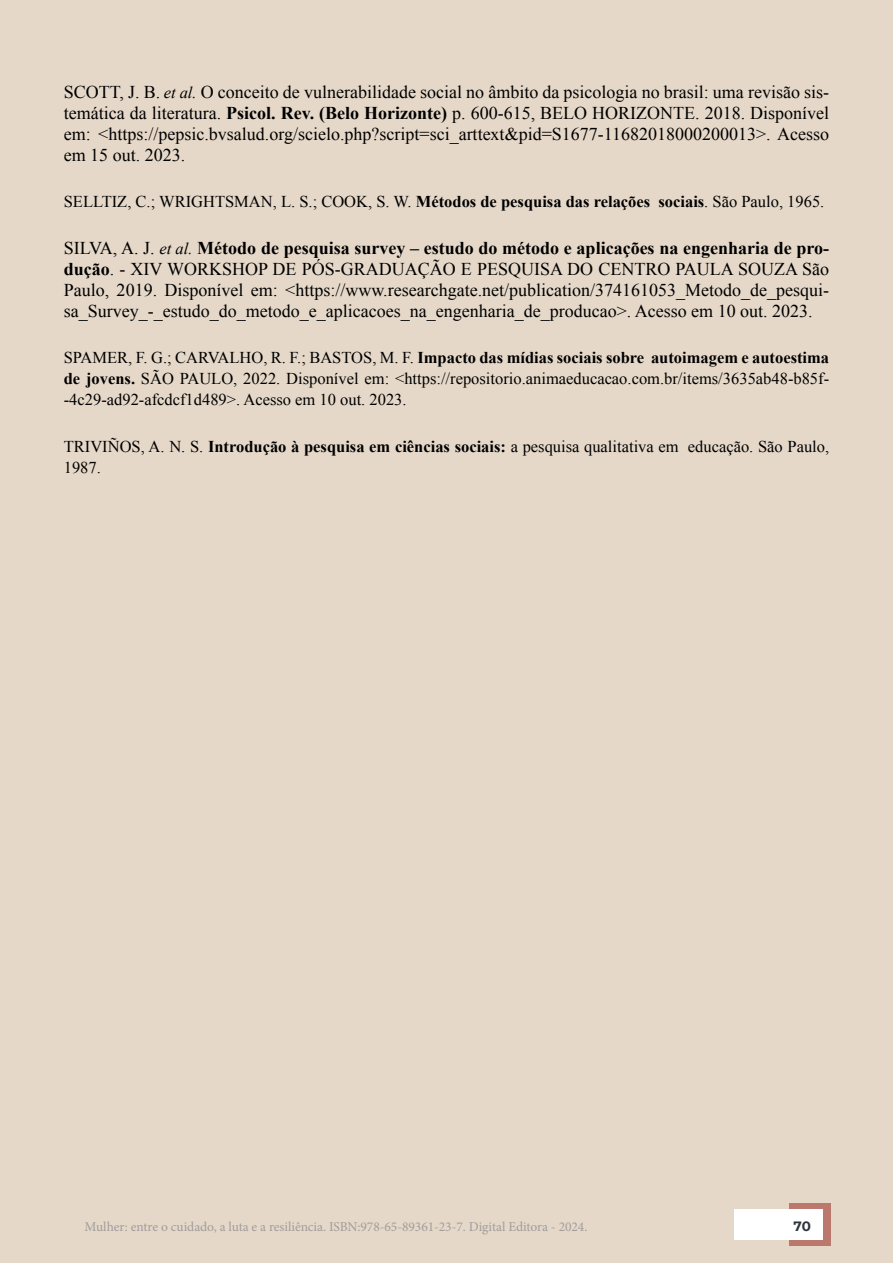
<style>
.page{position:relative;width:893px;height:1263px;background:#e5d8c8}
.page>*{position:absolute;margin:0;border:0;box-sizing:border-box;transform-origin:0 0}
.t1{font:18px/21px "Times New Roman";color:#000;text-align:justify}
.t2{font:16.5px/21px "Times New Roman";color:#000;text-align:justify}
.t3{font:13.5px "Minion Pro";letter-spacing:-.005em;color:#a19d9c}
.t4{font:700 13.5px "Montserrat";color:#2e333c}
.s1{font-style:italic;font-size:16.5px}
.s2{font-weight:700}
</style>
<div class="page">
<div style="left:789px;top:1203px;width:41px;height:43px;background:#ba796c"></div>
<div style="left:735px;top:1210px;width:88px;height:30px;background:#fff"></div>
<p class="t1" style="left:64px;top:81px;width:767px">SCOTT, J. B. <span class="s1">et al.</span> O conceito de vulnerabilidade social no âmbito da psicologia no brasil: uma revisão sis&shy;temática da literatura. <span class="s2">Psicol. Rev. (Belo Horizonte)</span> p. 600-615, BELO HORIZONTE. 2018. Disponível em: &lt;https://pepsic.bvsalud.org/scielo.php?script=sci_arttext&amp;pid=S1677-11682018000200013&gt;. Acesso em 15 out. 2023.</p>
<p class="t2" style="left:64px;top:191px;width:762px">SELLTIZ, C.; WRIGHTSMAN, L. S.; COOK, S. W. <span class="s2">Métodos de pesquisa das relações sociais</span>. São Paulo, 1965.</p>
<p class="t1" style="left:64px;top:237px;width:767px">SILVA, A. J. <span class="s1">et al.</span> <span class="s2">Método de pesquisa survey – estudo do método e aplicações na engenharia de pro&shy;dução</span>. - XIV WORKSHOP DE PÓS-GRADUAÇÃO E PESQUISA DO CENTRO PAULA SOUZA São Paulo, 2019. Disponível em: &lt;https://www.researchgate.net/publication/374161053_Metodo_de_pesqui&shy;sa_Survey_-_estudo_do_metodo_e_aplicacoes_na_engenharia_de_producao&gt;. Acesso em 10 out. 2023.</p>
<p class="t2" style="left:64px;top:347px;width:767px">SPAMER, F. G.; CARVALHO, R. F.; BASTOS, M. F. <span class="s2">Impacto das mídias sociais sobre autoimagem e autoestima de jovens.</span> SÃO PAULO, 2022. Disponível em: &lt;https://repositorio.animaeducacao.com.br/items/3635ab48-b85f--4c29-ad92-afcdcf1d489&gt;. Acesso em 10 out. 2023.</p>
<p class="t2" style="left:64px;top:435px;width:767px">TRIVIÑOS, A. N. S. <span class="s2">Introdução à pesquisa em ciências sociais:</span> a pesquisa qualitativa em educação. São Paulo,<br>1987.</p>
<p class="t3" style="left:85px;top:1218px;width:504px">Mulher: entre o cuidado, a luta e a resiliência. ISBN:978-65-89361-23-7. Digital Editora - 2024.</p>
<p class="t4" style="left:793px;top:1217px;width:19px">70</p>
</div>
